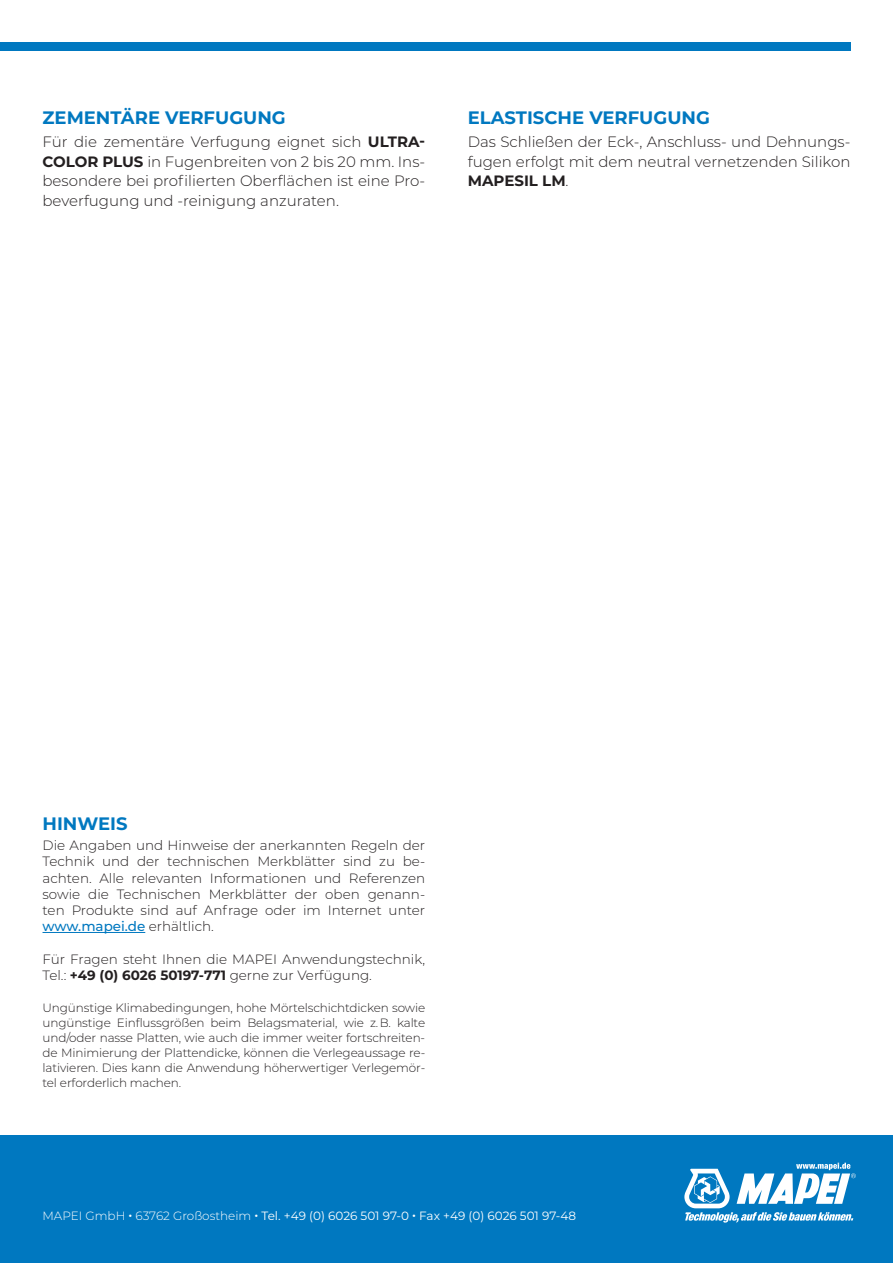
<style>
.page{position:relative;width:893px;height:1263px;background:#fff}
.page>*{position:absolute;margin:0;border:0;box-sizing:border-box;transform-origin:0 0}
.t1{font:700 18px "Montserrat";color:#0078c0}
.t2{font:300 15px/19.5px "Montserrat";color:#231f20;text-align:justify}
.t3{font:300 13.5px/16.2px "Montserrat";color:#231f20;text-align:justify}
.t4{font:300 12px/15px "Montserrat";letter-spacing:-.01em;color:#231f20;text-align:justify}
.t5{font:12px "Montserrat";color:#fff}
.s1{font-weight:700}
.s2{font-weight:500;color:#0078c0}
.s3{font-weight:300}
</style>
<div class="page">
<div style="left:0;top:1135px;width:893px;height:128px;background:#0078c0"></div>
<svg style="left:684px;top:1163px;width:172px;height:59px"></svg>
<div style="left:0;top:43px;width:850px;height:8px;background:#0078c0"></div>
<hr style="left:43px;top:932px;width:102px;height:1px;background:#0078c0">
<h1 class="t1" style="left:43px;top:104px;width:245px">ZEMENTÄRE VERFUGUNG</h1>
<p class="t2" style="left:43px;top:132px;width:384px">Für die zementäre Verfugung eignet sich <span class="s1">ULTRA-COLOR PLUS</span> in Fugenbreiten von 2 bis 20 mm. Ins&shy;besondere bei profilierten Oberflächen ist eine Pro&shy;beverfugung und -reinigung anzuraten.</p>
<h1 class="t1" style="left:468px;top:104px;width:244px">ELASTISCHE VERFUGUNG</h1>
<p class="t2" style="left:468px;top:132px;width:384px">Das Schließen der Eck-, Anschluss- und Dehnungs&shy;fugen erfolgt mit dem neutral vernetzenden Silikon <span class="s1">MAPESIL LM</span>.</p>
<h1 class="t1" style="left:43px;top:810px;width:87px">HINWEIS</h1>
<p class="t3" style="left:43px;top:837px;width:384px">Die Angaben und Hinweise der anerkannten Regeln der Technik und der technischen Merkblätter sind zu be&shy;achten. Alle relevanten Informationen und Referenzen sowie die Technischen Merkblätter der oben genann&shy;ten Produkte sind auf Anfrage oder im Internet unter <span class="s2">www.mapei.de</span> erhältlich.</p>
<p class="t3" style="left:43px;top:950px;width:384px">Für Fragen steht Ihnen die MAPEI Anwendungstechnik,<br>Tel.: <span class="s1">+49 (0) 6026 50197-771</span> gerne zur Verfügung.</p>
<p class="t4" style="left:43px;top:1000px;width:384px">Ungünstige Klimabedingungen, hohe Mörtelschichtdicken sowie ungünstige Einflussgrößen beim Belagsmaterial, wie z. B. kalte und/oder nasse Platten, wie auch die immer weiter fortschreiten&shy;de Minimierung der Plattendicke, können die Verlegeaussage re&shy;lativieren. Dies kann die Anwendung höherwertiger Verlegemör&shy;tel erforderlich machen.</p>
<p class="t5" style="left:43px;top:1208px;width:535px"><span class="s3">MAPEI GmbH</span> <span class="s1">∙</span> <span class="s3">63762 Großostheim</span> <span class="s1">∙</span> Tel. +49 (0) 6026 501 97-0 <span class="s1">∙</span> Fax +49 (0) 6026 501 97-48</p>
</div>
